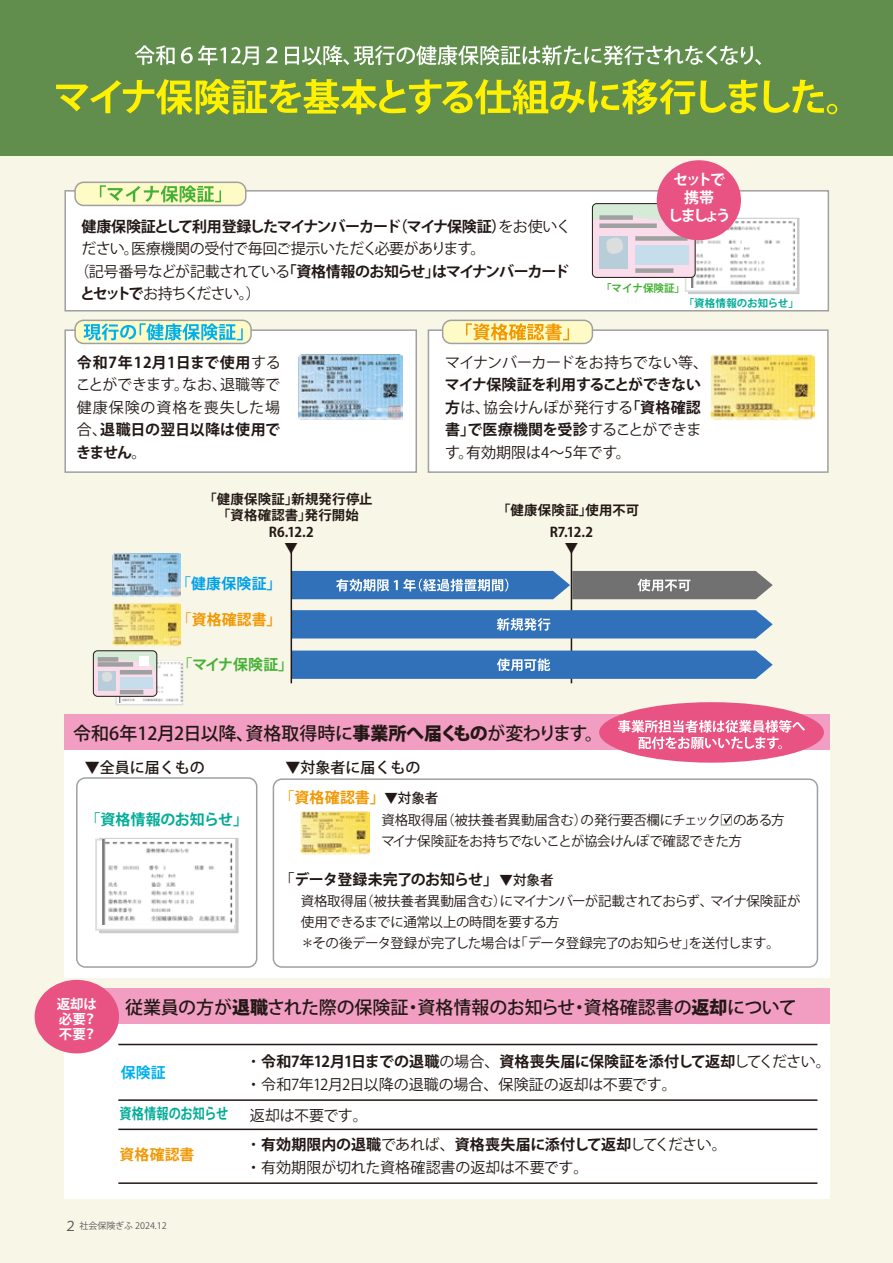
<style>
.page{position:relative;width:893px;height:1263px;background:#f8f6e7}
.page>*{position:absolute;margin:0;border:0;box-sizing:border-box;transform-origin:0 0}
.t1{font:500 18px "Koz Go Pr 6 N";letter-spacing:-.01em;color:#221815}
.t2{font:15px/22.5px "Koz Go Pr 6 N";letter-spacing:-.02em;color:#221815}
.t3{font:700 15px/22.5px "Koz Go Pr 6 N";letter-spacing:-.04em;color:#221815;text-align:justify}
.t4{font:700 15px "Koz Go Pr 6 N";letter-spacing:-.065em;color:#221815}
.t5{font:700 15px "Koz Go Pr 6 N";letter-spacing:-.06em;color:#221815}
.t6{font:500 15px "Koz Go Pro";color:#221815}
.t7{font:15px "Koz Go Pr 6 N";letter-spacing:-.075em;color:#221815}
.t8{font:700 15px "Koz Go Pr 6 N";letter-spacing:-.005em;color:#00ac97}
.t9{font:700 15px/18px "Koz Go Pr 6 N";letter-spacing:-.16em;color:#fff;text-align:center}
.t10{font:700 15px "Koz Go Pr 6 N";letter-spacing:.015em;color:#f39700}
.t11{font:700 14.85px "Koz Go Pr 6 N";letter-spacing:.015em;color:#f39700}
.t12{font:700 14.85px "Koz Go Pr 6 N";color:#00ac97;scale:.82 1}
.t13{font:700 14.85px "Koz Go Pr 6 N";color:#45b035}
.t14{font:700 14.85px "Koz Go Pr 6 N";letter-spacing:.025em;color:#00a0e9}
.t15{font:700 14.85px "Koz Go Pr 6 N";color:#00afec}
.t16{font:13.5px/21px "Koz Go Pr 6 N";letter-spacing:-.035em;color:#221815}
.t17{font:700 13.5px/15px "Koz Go Pr 6 N";color:#fff;text-align:justify}
.t18{font:500 13.5px "Koz Go Pro";color:#221815}
.t19{font:700 13.35px/16.4px "Koz Go Pr 6 N";letter-spacing:.015em;color:#221815;text-align:center}
.t20{font:700 10.5px "Koz Go Pr 6 N";letter-spacing:.005em;color:#00ac97}
.t21{font:700 10.5px "Koz Go Pr 6 N";color:#45b035}
.t22{font:9px "Koz Go Pro";color:#595757}
.s1{font-weight:400}
.s2{font-weight:700}
.s3{font-weight:800}
.s4{font-size:13.5px}
</style>
<div class="page">
<div style="left:0;top:0;width:893px;height:156px;background:#628e4d"></div>
<hr style="left:571px;top:544px;width:1px;height:139px;background:#221815">
<div style="left:64px;top:714px;width:766px;height:263px;background:#fff"></div>
<div style="left:76px;top:777px;width:181px;height:191px;border:2px solid #9fa0a0;border-radius:9px"></div>
<div style="left:273px;top:778px;width:545px;height:190px;border:2px solid #9fa0a0;border-radius:9px"></div>
<div style="left:65px;top:330px;width:351px;height:142px;background:#fff"></div>
<div style="left:64px;top:329px;width:353px;height:144px;border:2px solid #9fa0a0"></div>
<div style="left:65px;top:191px;width:763px;height:120px;background:#fff"></div>
<div style="left:64px;top:190px;width:765px;height:121px;border:2px solid #9fa0a0"></div>
<div style="left:688px;top:218px;width:111px;height:76px;border:1px solid #c9caca"></div>
<div style="left:64px;top:990px;width:766px;height:208px;background:#fff"></div>
<div style="left:64px;top:714px;width:766px;height:36px;background:#f19ec2"></div>
<div style="left:428px;top:330px;width:400px;height:142px;background:#fff"></div>
<div style="left:428px;top:329px;width:401px;height:144px;border:2px solid #9fa0a0"></div>
<div style="left:686px;top:219px;width:110px;height:72px;background:#fff"></div>
<div style="left:685px;top:218px;width:112px;height:74px;border:2px solid #dcdddd"></div>
<img style="left:691px;top:219px;width:105px;height:68px">
<div style="left:115px;top:661px;width:68px;height:44px;border:2px solid #dcdddd"></div>
<img style="left:119px;top:661px;width:64px;height:41px">
<div style="left:64px;top:988px;width:766px;height:36px;background:#f19ec2"></div>
<div style="left:75px;top:182px;width:171px;height:23px;background:#fffbc7;border-radius:9px"></div>
<div style="left:74px;top:182px;width:173px;height:24px;border:2px solid #9fa0a0;border-radius:9px"></div>
<svg style="left:100px;top:185px;width:121px;height:17px"></svg>
<svg style="left:75px;top:320px;width:176px;height:23px"></svg>
<div style="left:74px;top:320px;width:178px;height:24px;border:2px solid #9fa0a0;border-radius:9px"></div>
<svg style="left:83px;top:323px;width:160px;height:17px;background:#8ad8d7"></svg>
<div style="left:443px;top:320px;width:149px;height:23px;background:#fffbc7;border-radius:9px"></div>
<div style="left:442px;top:320px;width:151px;height:24px;border:2px solid #9fa0a0;border-radius:9px"></div>
<svg style="left:466px;top:323px;width:103px;height:17px"></svg>
<div style="left:100px;top:838px;width:138px;height:95px;border:1px solid #c9caca"></div>
<div style="left:96px;top:839px;width:139px;height:91px;background:#fff"></div>
<div style="left:95px;top:839px;width:141px;height:92px;border:2px solid #dcdddd"></div>
<img style="left:103px;top:839px;width:132px;height:86px">
<svg style="left:56px;top:79px;width:702px;height:36px"></svg>
<svg style="left:764px;top:80px;width:73px;height:34px"></svg>
<svg style="left:135px;top:45px;width:40px;height:20px"></svg>
<svg style="left:181px;top:45px;width:78px;height:20px"></svg>
<svg style="left:266px;top:47px;width:11px;height:16px"></svg>
<svg style="left:285px;top:45px;width:476px;height:20px"></svg>
<div style="left:592px;top:204px;width:103px;height:73px;background:#fadcea;border-radius:4px"></div>
<div style="left:599px;top:236px;width:29px;height:32px;background:#b7cdda"></div>
<div style="left:636px;top:246px;width:53px;height:19px;background:#c6deeb"></div>
<div style="left:635px;top:268px;width:38px;height:5px;background:#9fa0a0"></div>
<div style="left:592px;top:203px;width:103px;height:75px;border:1px solid #221815;border-radius:4px"></div>
<img style="left:113px;top:553px;width:68px;height:43px">
<img style="left:711px;top:354px;width:103px;height:66px">
<img style="left:113px;top:603px;width:68px;height:43px">
<img style="left:301px;top:811px;width:68px;height:44px">
<svg style="left:93px;top:651px;width:64px;height:45px"></svg>
<div style="left:98px;top:671px;width:17px;height:20px;background:#b7cdda"></div>
<div style="left:120px;top:677px;width:33px;height:11px;background:#c6deeb"></div>
<hr style="left:120px;top:690px;width:23px;height:4px;background:#9fa0a0">
<div style="left:93px;top:650px;width:64px;height:47px;border:1px solid #221815;border-radius:4px"></div>
<svg style="left:93px;top:651px;width:64px;height:32px"></svg>
<svg style="left:292px;top:650px;width:481px;height:29px;background:#3c79bc"></svg>
<svg style="left:292px;top:571px;width:481px;height:28px;background:#6483a5"></svg>
<svg style="left:292px;top:610px;width:481px;height:28px;background:#3977bb"></svg>
<hr style="left:118px;top:1044px;width:699px;height:1px;background:#221815">
<hr style="left:118px;top:1182px;width:699px;height:2px;background:#221815">
<hr style="left:118px;top:1099px;width:699px;height:2px;background:#221815">
<hr style="left:118px;top:1128px;width:699px;height:2px;background:#221815">
<svg style="left:723px;top:815px;width:8px;height:9px"></svg>
<svg style="left:35px;top:980px;width:84px;height:73px"></svg>
<svg style="left:592px;top:160px;width:149px;height:96px"></svg>
<div style="left:599px;top:702px;width:225px;height:61px;background:#e95383;border-radius:50%"></div>
<svg style="left:618px;top:720px;width:187px;height:29px"></svg>
<img style="left:299px;top:354px;width:104px;height:66px">
<hr style="left:291px;top:544px;width:1px;height:139px;background:#221815">
<p class="t9" style="left:668px;top:171px;width:64px">セットで携帯<br>しましょう</p>
<p class="t4" style="left:82px;top:218px;width:491px">健康保険証として利用登録したマイナンバーカード（マイナ保険証）<span class="s1">をお使いく</span></p>
<p class="t2" style="left:82px;top:238px;width:405px">ださい。医療機関の受付で毎回ご提示いただく必要があります。</p>
<p class="t5" style="left:74px;top:263px;width:496px"><span class="s1">（記号番号などが記載されている</span>「資格情報のお知らせ」はマイナンバーカード</p>
<p class="t7" style="left:80px;top:285px;width:182px"><span class="s2">とセットで</span>お持ちください。）</p>
<p class="t21" style="left:601px;top:282px;width:85px">「マイナ保険証」</p>
<p class="t20" style="left:684px;top:297px;width:117px">「資格情報のお知らせ」</p>
<p class="t2" style="left:76px;top:351px;width:206px;text-align:justify"><span class="s2">令和7年12月1日まで使用</span>することができます。なお、退職等で健康保険の資格を喪失した場合、<span class="s2">退職日の翌日以降は使用できません</span>。</p>
<p class="t2" style="left:445px;top:351px;width:264px">マイナンバーカードをお持ちでない等、</p>
<p class="t3" style="left:445px;top:374px;width:258px">マイナ保険証を利用することができない方<span class="s1">は、協会けんぽが発行する</span>「資格確認書」で医療機関を受診<span class="s1">することができます。有効期限は4～5年です。</span></p>
<p class="t19" style="left:203px;top:491px;width:171px">「健康保険証」新規発行停止「資格確認書」発行開始<br>R6.12.2<br>▼</p>
<p class="t19" style="left:497px;top:499px;width:143px;line-height:22.8px">「健康保険証」使用不可<br>R7.12.2</p>
<p class="t19" style="left:565px;top:541px;width:15px">▼</p>
<p class="t14" style="left:176px;top:576px;width:107px"><span class="s1">「</span>健康保険証」</p>
<p class="t11" style="left:177px;top:611px;width:106px"><span class="s1">「</span>資格確認書」</p>
<p class="t13" style="left:178px;top:656px;width:117px"><span class="s1">「</span>マイナ保険証」</p>
<p class="t1" style="left:73px;top:723px;width:531px">令和6年12月2日以降、資格取得時に<span class="s3">事業所へ届くもの</span>が変わります。</p>
<p class="t6" style="left:85px;top:758px;width:121px">▼全員に届くもの</p>
<p class="t6" style="left:286px;top:758px;width:136px">▼対象者に届くもの</p>
<p class="t18" style="left:384px;top:789px;width:56px">▼対象者</p>
<p class="t10" style="left:279px;top:789px;width:107px"><span class="s1">「</span>資格確認書」</p>
<p class="t8" style="left:85px;top:811px;width:164px"><span class="s1">「</span>資格情報のお知らせ」</p>
<p class="t16" style="left:381px;top:810px;width:405px">資格取得届（被扶養者異動届含む）の発行要否欄にチェック□のある方マイナ保険証をお持ちでないことが協会けんぽで確認できた方</p>
<p class="t3" style="left:279px;top:869px;width:220px"><span class="s1">「</span>データ登録未完了のお知らせ」</p>
<p class="t18" style="left:500px;top:871px;width:55px">▼対象者</p>
<p class="t16" style="left:301px;top:891px;width:501px">資格取得届（被扶養者異動届含む）にマイナンバーが記載されておらず、マイナ保険証が使用できるまでに通常以上の時間を要する方<br>＊その後データ登録が完了した場合は「データ登録完了のお知らせ」を送付します。</p>
<p class="t17" style="left:57px;top:996px;width:42px">返却は必要？不要？</p>
<p class="t1" style="left:125px;top:997px;width:673px">従業員の方が<span class="s3">退職</span>された際の保険証・資格情報のお知らせ・資格確認書の<span class="s3">返却</span>について</p>
<p class="t15" style="left:121px;top:1064px;width:47px">保険証</p>
<p class="t12" style="left:120px;top:1105px;width:134px">資格情報のお知らせ</p>
<p class="t11" style="left:120px;top:1147px;width:76px">資格確認書</p>
<p class="t2" style="left:246px;top:1051px;width:586px">・<span class="s2">令和7年12月1日までの退職</span>の場合、<span class="s2">資格喪失届に保険証を添付して返却</span>してください。・令和7年12月2日以降の退職の場合、保険証の返却は不要です。</p>
<p class="t2" style="left:250px;top:1105px;width:119px">返却は不要です。</p>
<p class="t2" style="left:246px;top:1134px;width:482px">・<span class="s2">有効期限内の退職</span>であれば、<span class="s2">資格喪失届に添付して返却</span>してください。・有効期限が切れた資格確認書の返却は不要です。</p>
<p class="t22" style="left:64px;top:1220px;width:105px"><span class="s4">２</span> 社会保険ぎふ 2024.12</p>
</div>
